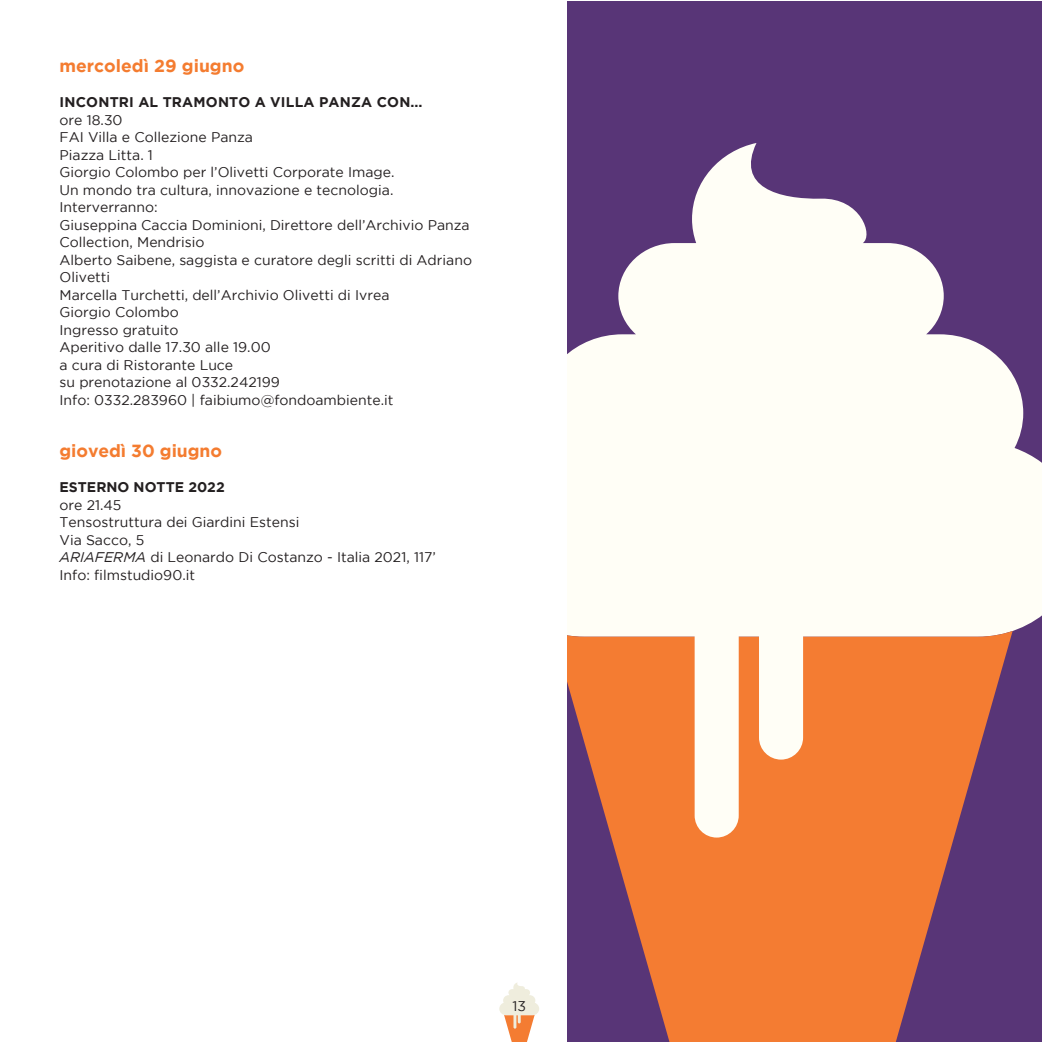
<style>
.page{position:relative;width:1042px;height:1042px;background:#fff}
.page>*{position:absolute;margin:0;border:0;box-sizing:border-box;transform-origin:0 0}
.Corpo_testo{font:700 17.5px "Gotham";color:#f47c30}
.Predefinito{font:14px/17.5px "Gotham";color:#231f20}
.Predefinito-2{font:700 14px "Gotham";letter-spacing:.015em;color:#231f20}
.s1{font-style:italic}
</style>
<div class="page">
<svg style="left:499px;top:983px;width:40px;height:59px"></svg>
<div style="left:567px;top:1px;width:475px;height:1041px;background:#583577"></div>
<svg style="left:567px;top:143px;width:475px;height:490px;fill:#fffef6"></svg>
<svg style="left:567px;top:631px;width:445px;height:411px;fill:#f47c32"></svg>
<div style="left:694px;top:592px;width:45px;height:245px;background:#fffef6;border-radius:22px"></div>
<div style="left:759px;top:602px;width:44px;height:157px;background:#fffef6;border-radius:22px"></div>
<p class="Corpo_testo" style="left:60px;top:56px;width:186px">mercoledì 29 giugno</p>
<p class="Predefinito-2" style="left:60px;top:94px;width:364px">INCONTRI AL TRAMONTO A VILLA PANZA CON...</p>
<p class="Predefinito" style="left:60px;top:111px;width:65px">ore 18.30</p>
<p class="Predefinito" style="left:60px;top:128px;width:195px">FAI Villa e Collezione Panza</p>
<p class="Predefinito" style="left:60px;top:146px;width:95px">Piazza Litta. 1</p>
<p class="Predefinito" style="left:60px;top:163px;width:336px">Giorgio Colombo per l’Olivetti Corporate Image.</p>
<p class="Predefinito" style="left:60px;top:181px;width:335px">Un mondo tra cultura, innovazione e tecnologia.</p>
<p class="Predefinito" style="left:60px;top:198px;width:100px">Interverranno:</p>
<p class="Predefinito" style="left:60px;top:216px;width:412px">Giuseppina Caccia Dominioni, Direttore dell’Archivio Panza<br>Collection, Mendrisio</p>
<p class="Predefinito" style="left:60px;top:251px;width:414px">Alberto Saibene, saggista e curatore degli scritti di Adriano<br>Olivetti</p>
<p class="Predefinito" style="left:60px;top:286px;width:331px">Marcella Turchetti, dell’Archivio Olivetti di Ivrea</p>
<p class="Predefinito" style="left:60px;top:303px;width:121px">Giorgio Colombo</p>
<p class="Predefinito" style="left:60px;top:321px;width:120px">Ingresso gratuito</p>
<p class="Predefinito" style="left:60px;top:338px;width:213px">Aperitivo dalle 17.30 alle 19.00</p>
<p class="Predefinito" style="left:60px;top:356px;width:175px">a cura di Ristorante Luce</p>
<p class="Predefinito" style="left:60px;top:373px;width:222px">su prenotazione al 0332.242199</p>
<p class="Predefinito" style="left:60px;top:391px;width:335px">Info: 0332.283960 | faibiumo@fondoambiente.it</p>
<p class="Corpo_testo" style="left:60px;top:441px;width:164px">giovedì 30 giugno</p>
<p class="Predefinito-2" style="left:60px;top:479px;width:167px">ESTERNO NOTTE 2022</p>
<p class="Predefinito" style="left:60px;top:496px;width:63px">ore 21.45</p>
<p class="Predefinito" style="left:60px;top:513px;width:241px">Tensostruttura dei Giardini Estensi</p>
<p class="Predefinito" style="left:60px;top:531px;width:86px">Via Sacco, 5</p>
<p class="Predefinito" style="left:60px;top:548px;width:378px"><span class="s1">ARIAFERMA</span> di Leonardo Di Costanzo - Italia 2021, 117’</p>
<p class="Predefinito" style="left:60px;top:566px;width:137px">Info: filmstudio90.it</p>
<p class="Predefinito" style="left:512px;top:997px;width:15px">13</p>
</div>
